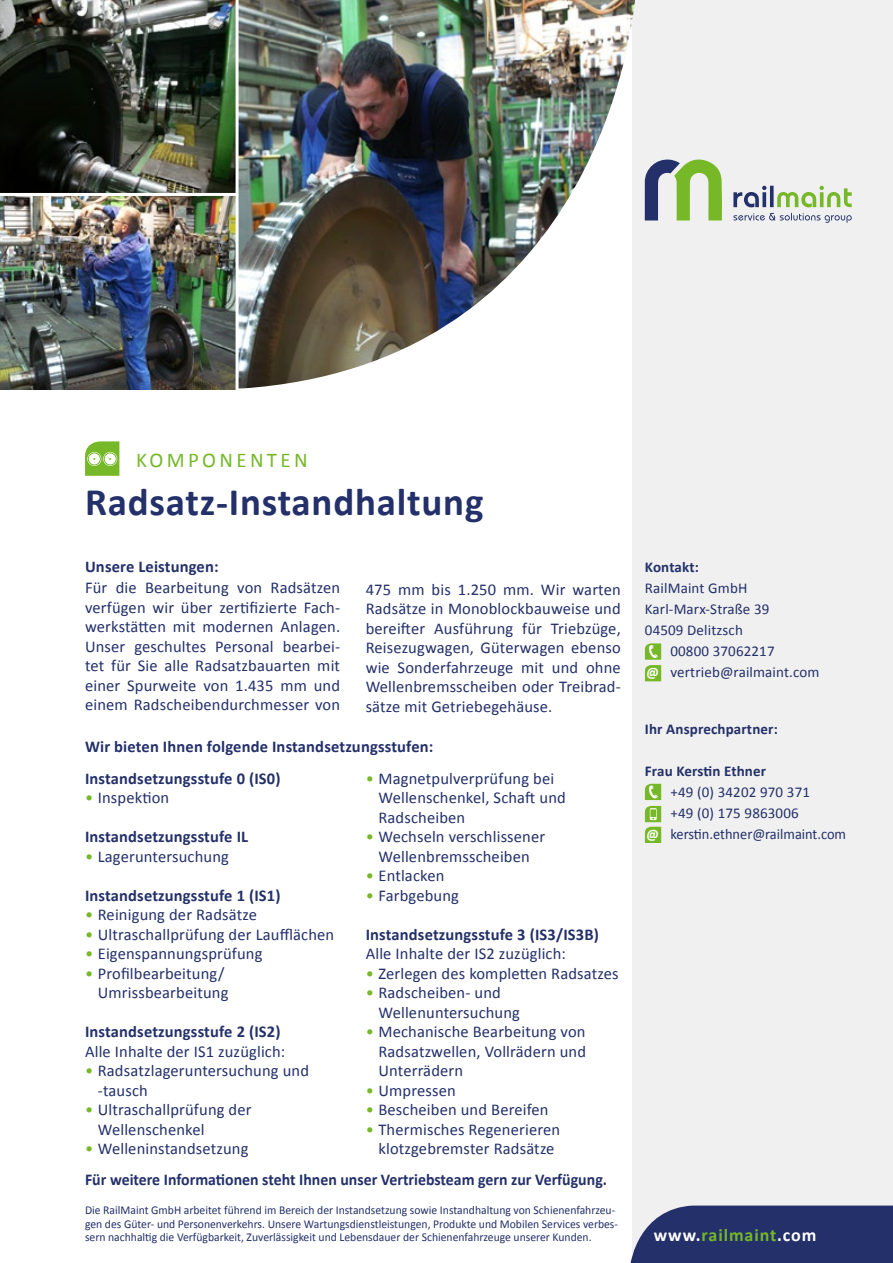
<style>
.page{position:relative;width:893px;height:1263px;background:#fff}
.page>*{position:absolute;margin:0;border:0;box-sizing:border-box;transform-origin:0 0}
.t1{font:700 39px "Calibri";letter-spacing:.02em;color:#23306a}
.t2{font:21px "Calibri";letter-spacing:.16em;color:#76b828}
.t3{font:700 18px "Calibri";letter-spacing:.05em;color:#76b828}
.t4{font:16.5px/19.5px "Calibri";letter-spacing:.01em;color:#23306a}
.t5{font:700 16.5px "Calibri";letter-spacing:.01em;color:#23306a}
.t6{font:700 16.5px "Calibri";letter-spacing:.01em;color:#23306a;scale:.96 1}
.t7{font:15px/21px "Calibri";letter-spacing:.01em;color:#23306a}
.t8{font:700 15px "Calibri";letter-spacing:.01em;color:#23306a}
.t9{font:700 14.25px "Calibri";color:#fff}
.t10{font:12px/13.5px "Calibri";color:#23306a}
.s1{color:#76b828}
.s2{color:#fff}
</style>
<div class="page">
<div style="left:632px;top:0;width:261px;height:1263px;background:#f0f0f0"></div>
<svg style="left:645px;top:160px;width:77px;height:60px"></svg>
<svg style="left:733px;top:186px;width:119px;height:21px"></svg>
<svg style="left:733px;top:213px;width:119px;height:10px"></svg>
<img style="left:239px;top:0;width:396px;height:388px">
<img style="left:0;top:0;width:236px;height:389px">
<hr style="left:0;top:193px;width:237px;height:3px;background:#fff">
<svg style="left:630px;top:1205px;width:263px;height:58px"></svg>
<svg style="left:85px;top:441px;width:34px;height:35px"></svg>
<svg style="left:645px;top:643px;width:16px;height:38px"></svg>
<svg style="left:645px;top:784px;width:16px;height:16px"></svg>
<svg style="left:645px;top:806px;width:16px;height:37px"></svg>
<p class="t2" style="left:136px;top:447px;width:173px">KOMPONENTEN</p>
<h1 class="t1" style="left:85px;top:477px;width:400px">Radsatz-Instandhaltung</h1>
<p class="t5" style="left:85px;top:555px;width:135px">Unsere Leistungen:</p>
<p class="t4" style="left:85px;top:578px;width:257px;text-align:justify">Für die Bearbeitung von Radsätzen verfügen wir über zertifizierte Fach&shy;werkstätten mit modernen Anlagen.<br>Unser geschultes Personal bearbei&shy;tet für Sie alle Radsatzbauarten mit einer Spurweite von 1.435 mm und einem Radscheibendurchmesser von</p>
<p class="t4" style="left:366px;top:579px;width:257px;text-align:justify">475 mm bis 1.250 mm. Wir warten Radsätze in Monoblockbauweise und bereifter Ausführung für Triebzüge, Reisezugwagen, Güterwagen ebenso wie Sonderfahrzeuge mit und ohne Wellenbremsscheiben oder Treibrad&shy;sätze mit Getriebegehäuse.</p>
<p class="t5" style="left:85px;top:735px;width:350px">Wir bieten Ihnen folgende Instandsetzungsstufen:</p>
<p class="t5" style="left:85px;top:768px;width:197px">Instandsetzungsstufe 0 (IS0)</p>
<p class="t4" style="left:85px;top:788px;width:86px"><span class="s1">•</span> Inspektion</p>
<p class="t5" style="left:85px;top:826px;width:165px">Instandsetzungsstufe IL</p>
<p class="t4" style="left:85px;top:846px;width:145px"><span class="s1">•</span> Lageruntersuchung</p>
<p class="t5" style="left:85px;top:885px;width:197px">Instandsetzungsstufe 1 (IS1)</p>
<p class="t4" style="left:85px;top:905px;width:173px"><span class="s1">•</span> Reinigung der Radsätze</p>
<p class="t4" style="left:85px;top:924px;width:251px"><span class="s1">•</span> Ultraschallprüfung der Laufflächen</p>
<p class="t4" style="left:85px;top:944px;width:179px"><span class="s1">•</span> Eigenspannungsprüfung</p>
<p class="t4" style="left:85px;top:963px;width:145px;text-align:right"><span class="s1">•</span> Profilbearbeitung/<br>Umrissbearbeitung</p>
<p class="t5" style="left:85px;top:1021px;width:197px">Instandsetzungsstufe 2 (IS2)</p>
<p class="t4" style="left:85px;top:1041px;width:202px">Alle Inhalte der IS1 zuzüglich:</p>
<p class="t4" style="left:98px;top:1061px;width:213px;text-indent:-13px"><span class="s1">•</span> Radsatzlageruntersuchung und -tausch</p>
<p class="t4" style="left:98px;top:1100px;width:155px;text-indent:-13px"><span class="s1">•</span> Ultraschallprüfung der<br>Wellenschenkel</p>
<p class="t4" style="left:85px;top:1139px;width:165px"><span class="s1">•</span> Welleninstandsetzung</p>
<p class="t4" style="left:378px;top:769px;width:189px;text-indent:-13px"><span class="s1">•</span> Magnetpulverprüfung bei<br>Wellenschenkel, Schaft und<br>Radscheiben</p>
<p class="t4" style="left:366px;top:827px;width:181px;text-align:center"><span class="s1">•</span> Wechseln verschlissener<br>Wellenbremsscheiben</p>
<p class="t4" style="left:366px;top:866px;width:80px"><span class="s1">•</span> Entlacken</p>
<p class="t4" style="left:366px;top:886px;width:95px"><span class="s1">•</span> Farbgebung</p>
<p class="t5" style="left:366px;top:924px;width:235px">Instandsetzungsstufe 3 (IS3/IS3B)</p>
<p class="t4" style="left:366px;top:944px;width:202px">Alle Inhalte der IS2 zuzüglich:</p>
<p class="t4" style="left:366px;top:964px;width:254px"><span class="s1">•</span> Zerlegen des kompletten Radsatzes</p>
<p class="t4" style="left:378px;top:983px;width:143px;text-indent:-13px"><span class="s1">•</span> Radscheiben- und<br>Wellenuntersuchung</p>
<p class="t4" style="left:378px;top:1022px;width:209px;text-align:justify;text-indent:-13px"><span class="s1">•</span> Mechanische Bearbeitung von Radsatzwellen, Vollrädern und Unterrädern</p>
<p class="t4" style="left:366px;top:1081px;width:92px"><span class="s1">•</span> Umpressen</p>
<p class="t4" style="left:366px;top:1100px;width:184px"><span class="s1">•</span> Bescheiben und Bereifen</p>
<p class="t4" style="left:366px;top:1120px;width:196px;text-align:center"><span class="s1">•</span> Thermisches Regenerieren klotzgebremster Radsätze</p>
<p class="t6" style="left:85px;top:1169px;width:545px">Für weitere Informationen steht Ihnen unser Vertriebsteam gern zur Verfügung.</p>
<p class="t10" style="left:85px;top:1203px;width:535px">Die RailMaint GmbH arbeitet führend im Bereich der Instandsetzung sowie Instandhaltung von Schienenfahrzeu&shy;gen des Güter- und Personenverkehrs. Unsere Wartungsdienstleistungen, Produkte und Mobilen Services verbes&shy;sern nachhaltig die Verfügbarkeit, Zuverlässigkeit und Lebensdauer der Schienenfahrzeuge unserer Kunden.</p>
<p class="t8" style="left:645px;top:557px;width:55px">Kontakt:</p>
<p class="t7" style="left:645px;top:577px;width:126px">RailMaint GmbH<br>Karl-Marx-Straße 39<br>04509 Delitzsch</p>
<p class="t7" style="left:670px;top:640px;width:151px">00800 37062217 vertrieb@railmaint.com</p>
<p class="t9" style="left:646px;top:663px;width:14px">@</p>
<p class="t8" style="left:645px;top:720px;width:134px">Ihr Ansprechpartner:</p>
<p class="t8" style="left:645px;top:762px;width:123px">Frau Kerstin Ethner</p>
<p class="t7" style="left:670px;top:782px;width:177px">+49 (0) 34202 970 371<br>+49 (0) 175 9863006 kerstin.ethner@railmaint.com</p>
<p class="t9" style="left:646px;top:825px;width:14px">@</p>
<p class="t3" style="left:654px;top:1223px;width:164px"><span class="s2">www.</span>railmaint<span class="s2">.com</span></p>
</div>
